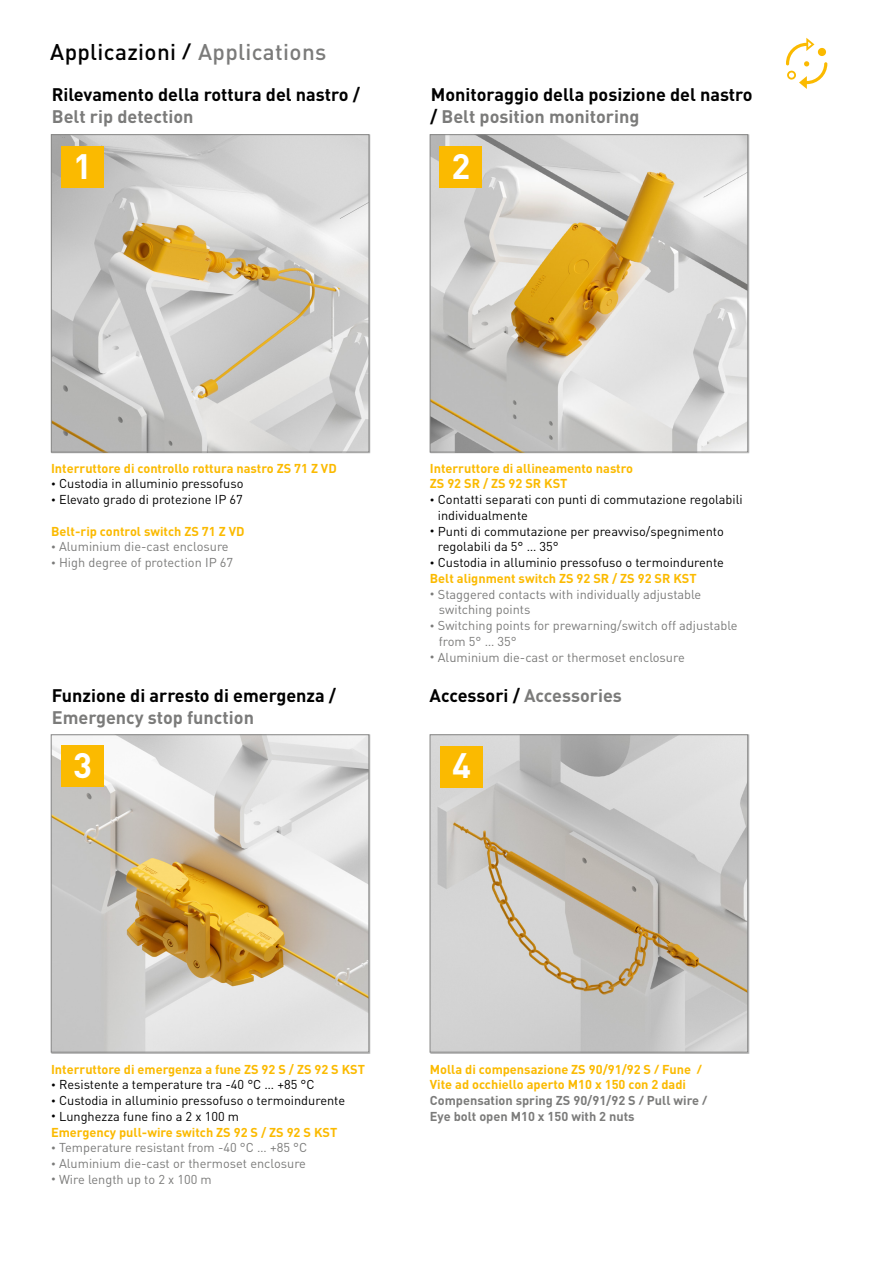
<style>
.page{position:relative;width:881px;height:1263px;background:#fff}
.page>*{position:absolute;margin:0;border:0;box-sizing:border-box;transform-origin:0 0}
.steute_Head_1{font:700 34.95px "DIN Pro";color:#fff}
.steute_Head_1-2{font:500 22.5px "DIN Pro";letter-spacing:.015em;color:#000}
.t1{font:700 18px/21.6px "DIN Pro";color:#000}
.t2{font:700 18px "DIN Pro";color:#7b7b7a}
.t3{font:12.75px/15.8px "DIN Pro";color:#000}
.t4{font:700 12.75px/15.8px "DIN Pro";color:#fbba00}
.t5{font:12.75px/15.8px "DIN Pro";color:#7b7b7a}
.t6{font:700 12.75px "DIN Pro";color:#7b7b7a}
.s1{font-size:18.6px}
.s2{color:#7b7b7a}
.s3{font-size:9px}
.s4{color:#000}
.s5{font-size:10.5px}
</style>
<div class="page">
<img style="left:431px;top:736px;width:314px;height:314px">
<div style="left:429px;top:734px;width:318px;height:318px;border:1px solid #878786"></div>
<img style="left:53px;top:736px;width:314px;height:314px">
<div style="left:51px;top:734px;width:318px;height:318px;border:1px solid #878786"></div>
<img style="left:431px;top:136px;width:314px;height:314px">
<div style="left:429px;top:134px;width:318px;height:318px;border:1px solid #878786"></div>
<img style="left:53px;top:136px;width:314px;height:314px">
<div style="left:51px;top:134px;width:318px;height:318px;border:1px solid #878786"></div>
<svg style="left:786px;top:38px;width:41px;height:51px"></svg>
<div style="left:62px;top:146px;width:42px;height:41px;background:#fbba00"></div>
<div style="left:440px;top:746px;width:42px;height:42px;background:#fbba00"></div>
<div style="left:62px;top:745px;width:42px;height:42px;background:#fbba00"></div>
<div style="left:440px;top:146px;width:42px;height:41px;background:#fbba00"></div>
<p class="steute_Head_1-2" style="left:50px;top:36px;width:277px">Applicazioni <span class="s1">/</span> <span class="s2">Applications</span></p>
<p class="t1" style="left:52px;top:83px;width:309px">Rilevamento della rottura del nastro /</p>
<p class="t2" style="left:52px;top:104px;width:143px">Belt rip detection</p>
<p class="steute_Head_1" style="left:73px;top:142px;width:20px">1</p>
<p class="t1" style="left:430px;top:83px;width:324px">Monitoraggio della posizione del nastro / <span class="s2">Belt position monitoring</span></p>
<p class="steute_Head_1" style="left:451px;top:142px;width:20px">2</p>
<p class="t4" style="left:51px;top:460px;width:287px">Interruttore di controllo rottura nastro ZS 71 Z VD</p>
<p class="t3" style="left:51px;top:475px;width:194px"><span class="s3">•</span> Custodia in alluminio pressofuso</p>
<p class="t3" style="left:51px;top:491px;width:193px"><span class="s3">•</span> Elevato grado di protezione IP 67</p>
<p class="t4" style="left:51px;top:523px;width:195px">Belt-rip control switch ZS 71 Z VD</p>
<p class="t5" style="left:51px;top:538px;width:179px"><span class="s3">•</span> Aluminium die-cast enclosure</p>
<p class="t5" style="left:51px;top:554px;width:183px"><span class="s3">•</span> High degree of protection IP 67</p>
<p class="t4" style="left:429px;top:460px;width:205px">Interruttore di allineamento nastro<br>ZS 92 SR / ZS 92 SR KST</p>
<p class="t3" style="left:437px;top:491px;width:306px;text-indent:-8px"><span class="s3">•</span> Contatti separati con punti di commutazione regolabili individualmente</p>
<p class="t3" style="left:437px;top:523px;width:287px;text-indent:-8px"><span class="s3">•</span> Punti di commutazione per preavviso/spegnimento regolabili da 5° … 35°</p>
<p class="t3" style="left:429px;top:554px;width:295px"><span class="s3">•</span> Custodia in alluminio pressofuso o termoindurente</p>
<p class="t4" style="left:429px;top:570px;width:268px">Belt alignment switch ZS 92 SR / ZS 92 SR KST</p>
<p class="t5" style="left:429px;top:586px;width:273px"><span class="s3">•</span> Staggered contacts with individually adjustable</p>
<p class="t5" style="left:438px;top:601px;width:93px">switching points</p>
<p class="t5" style="left:438px;top:617px;width:300px;text-indent:-9px"><span class="s3">•</span> Switching points for prewarning/switch off adjustable from 5° … 35°</p>
<p class="t5" style="left:429px;top:649px;width:256px"><span class="s3">•</span> Aluminium die-cast or thermoset enclosure</p>
<p class="t1" style="left:52px;top:684px;width:286px">Funzione di arresto di emergenza /</p>
<p class="t2" style="left:429px;top:683px;width:194px"><span class="s4">Accessori /</span> Accessories</p>
<p class="t2" style="left:52px;top:705px;width:203px">Emergency stop function</p>
<p class="steute_Head_1" style="left:73px;top:742px;width:20px">3</p>
<p class="steute_Head_1" style="left:452px;top:742px;width:20px">4</p>
<p class="t4" style="left:51px;top:1060px;width:315px">Interruttore di emergenza a fune ZS 92 S / ZS 92 S KST</p>
<p class="t3" style="left:51px;top:1076px;width:265px"><span class="s3">•</span> Resistente a temperature tra -40 °C … +85 °C</p>
<p class="t3" style="left:51px;top:1092px;width:295px"><span class="s3">•</span> Custodia in alluminio pressofuso o termoindurente</p>
<p class="t3" style="left:51px;top:1108px;width:189px"><span class="s3">•</span> Lunghezza fune fino a 2 x 100 m</p>
<p class="t4" style="left:51px;top:1123px;width:288px">Emergency pull-wire switch ZS 92 S / ZS 92 S KST</p>
<p class="t5" style="left:51px;top:1139px;width:257px"><span class="s3">•</span> Temperature resistant from -40 °C … +85 °C</p>
<p class="t5" style="left:51px;top:1155px;width:256px"><span class="s3">•</span> Aluminium die-cast or thermoset enclosure</p>
<p class="t5" style="left:51px;top:1171px;width:162px"><span class="s3">•</span> Wire length up to 2 x 100 m</p>
<p class="t4" style="left:429px;top:1060px;width:273px">Molla di compensazione ZS 90/91/92 S <span class="s5">/</span> Fune <span class="s5">/</span></p>
<p class="t4" style="left:429px;top:1076px;width:258px">Vite ad occhiello aperto M10 x 150 con 2 dadi</p>
<p class="t6" style="left:429px;top:1092px;width:279px">Compensation spring ZS 90/91/92 S <span class="s5">/</span> Pull wire <span class="s5">/</span></p>
<p class="t6" style="left:429px;top:1107px;width:206px">Eye bolt open M10 x 150 with 2 nuts</p>
</div>
